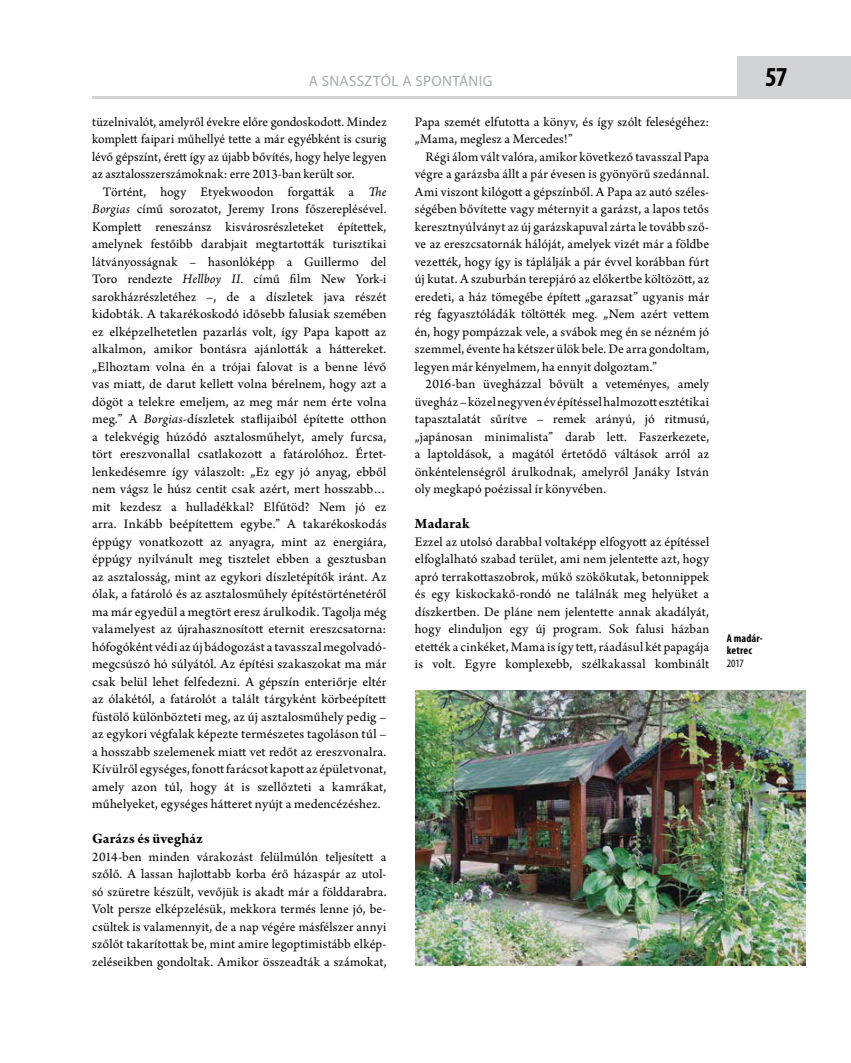
<style>
.page{position:relative;width:851px;height:1063px;background:#fff}
.page>*{position:absolute;margin:0;border:0;box-sizing:border-box;transform-origin:0 0}
.t1{font:700 condensed 27.5px "Myriad Pro";color:#040503}
.t2{font:700 15px "Arno Pro";letter-spacing:.01em;color:#040503}
.t3{font:15px "Myriad Pro";letter-spacing:.02em;color:#a7aaac}
.t4{font:13.75px/17.5px "Arno Pro";letter-spacing:.005em;color:#040503;text-align:justify}
.t5{font:700 condensed 11.25px/12.5px "Myriad Pro";letter-spacing:.01em;color:#040503}
.t6{font:condensed 11.25px "Myriad Pro";color:#040503}
.s1{font-style:italic}
</style>
<div class="page">
<div style="left:737px;top:57px;width:113px;height:42px;background:#d1d3d4"></div>
<hr style="left:92px;top:97px;width:645px;height:2px;background:#d1d3d4">
<img style="left:416px;top:691px;width:389px;height:275px">
<p class="t3" style="left:309px;top:72px;width:185px">A SNASSZTÓL A SPONTÁNIG</p>
<p class="t4" style="left:92px;top:114px;width:296px">tüzelnivalót, amelyről évekre előre gondoskodott. Mindez komplett faipari műhellyé tette a már egyébként is csurig lévő gépszínt, érett így az újabb bővítés, hogy helye legyen az asztalosszerszámoknak: erre 2013-ban került sor.</p>
<p class="t4" style="left:92px;top:184px;width:296px;text-indent:11px">Történt, hogy Etyekwoodon forgatták a <span class="s1">The Borgias</span> című sorozatot, Jeremy Irons főszereplésével.<br>Komplett reneszánsz kisvárosrészleteket építettek, amelynek festőibb darabjait megtartották turisztikai látványosságnak – hasonlóképp a Guillermo del Toro rendezte <span class="s1">Hellboy II.</span> című film New York-i sarokházrészletéhez –, de a díszletek java részét kidobták. A takarékoskodó idősebb falusiak szemében ez elképzelhetetlen pazarlás volt, így Papa kapott az alkalmon, amikor bontásra ajánlották a háttereket. „Elhoztam volna én a trójai falovat is a benne lévő vas miatt, de darut kellett volna bérelnem, hogy azt a dögöt a telekre emeljem, az meg már nem érte volna meg.” A <span class="s1">Borgias-</span>díszletek staflijaiból építette ott hon a telekvégig húzódó asztalosműhelyt, amely furcsa, tört ereszvonallal csatlakozott a fatárolóhoz. Értet&shy;lenkedésemre így válaszolt: „Ez egy jó anyag, ebből nem vágsz le húsz centit csak azért, mert hosszabb… mit kezdesz a hulladékkal? Elfűtöd? Nem jó ez arra. Inkább beépítettem egybe.” A takarékoskodás éppúgy vonatkozott az anyagra, mint az energiára, éppúgy nyilvánult meg tisztelet ebben a gesztusban az asztalosság, mint az egykori díszletépítők iránt. Az ólak, a fatároló és az asztalosműhely építéstörténetéről ma már egyedül a megtört eresz árulkodik. Tagolja még valamelyest az újrahasznosított eternit ereszcsatorna: hófogóként védi az új bádogozást a tavasszal megolvadó&shy;megcsúszó hó súlyától. Az építési szakaszokat ma már csak belül lehet felfedezni. A gépszín enteriőrje eltér az ólakétól, a fatárolót a talált tárgyként körbeépített füstölő különbözteti meg, az új asztalosműhely pedig – az egykori végfalak képezte természetes tagoláson túl – a hosszabb szelemenek miatt vet redőt az ereszvonalra.<br>Kívülről egységes, fonott farácsot kapott az épületvonat, amely azon túl, hogy át is szellőzteti a kamrákat, műhelyeket, egységes hátteret nyújt a medencézéshez.</p>
<p class="t2" style="left:92px;top:833px;width:112px">Garázs és üvegház</p>
<p class="t4" style="left:92px;top:849px;width:296px">2014-ben minden várakozást felülmúlón teljesített a szőlő. A lassan hajlottabb korba érő házaspár az utol&shy;só szüretre készült, vevőjük is akadt már a földdarabra.<br>Volt persze elképzelésük, mekkora termés lenne jó, be&shy;csültek is valamennyit, de a nap végére másfélszer annyi szőlőt takarítottak be, mint amire legoptimistább elkép&shy;zeléseikben gondoltak. Amikor összeadták a számokat,</p>
<p class="t4" style="left:415px;top:114px;width:296px">Papa szemét elfutotta a könyv, és így szólt feleségéhez: „Mama, meglesz a Mercedes!”</p>
<p class="t4" style="left:415px;top:149px;width:296px;text-indent:11px">Régi álom vált valóra, amikor következő tavasszal Papa végre a garázsba állt a pár évesen is gyönyörű szedánnal.<br>Ami viszont kilógott a gépszínből. A Papa az autó széles&shy;ségében bővítette vagy méternyit a garázst, a lapos tetős keresztnyúlványt az új garázskapuval zárta le tovább sző&shy;ve az ereszcsatornák hálóját, amelyek vizét már a földbe vezették, hogy így is táplálják a pár évvel korábban fúrt új kutat. A szuburbán terepjáró az előkertbe költözött, az eredeti, a ház tömegébe épített „garazsat” ugyanis már rég fagyasztóládák töltötték meg. „Nem azért vettem én, hogy pompázzak vele, a svábok meg én se nézném jó szemmel, évente ha kétszer ülök bele. De arra gondoltam, legyen már kényelmem, ha ennyit dolgoztam.”</p>
<p class="t4" style="left:415px;top:376px;width:296px;text-indent:11px">2016-ban üvegházzal bővült a veteményes, amely üvegház – közel negyven év építéssel halmozott esztétikai tapasztalatát sűrítve – remek arányú, jó ritmusú, „japánosan minimalista” darab lett. Faszerkezete, a laptoldások, a magától értetődő váltások arról az önkéntelenségről árulkodnak, amelyről Janáky István oly megkapó poézissal ír könyvében.</p>
<p class="t2" style="left:415px;top:518px;width:56px">Madarak</p>
<p class="t4" style="left:415px;top:534px;width:296px">Ezzel az utolsó darabbal voltaképp elfogyott az építéssel elfoglalható szabad terület, ami nem jelentette azt, hogy apró terrakottaszobrok, műkő szökőkutak, betonnippek és egy kiskockakő-rondó ne találnák meg helyüket a díszkertben. De pláne nem jelentette annak akadályát, hogy elinduljon egy új program. Sok falusi házban etették a cinkéket, Mama is így tett, ráadásul két papagája is volt. Egyre komplexebb, szélkakassal kombinált</p>
<h1 class="t1" style="left:764px;top:66px;width:24px">57</h1>
<p class="t5" style="left:726px;top:632px;width:37px">A madár&shy;ketrec</p>
<p class="t6" style="left:726px;top:656px;width:18px">2017</p>
</div>
